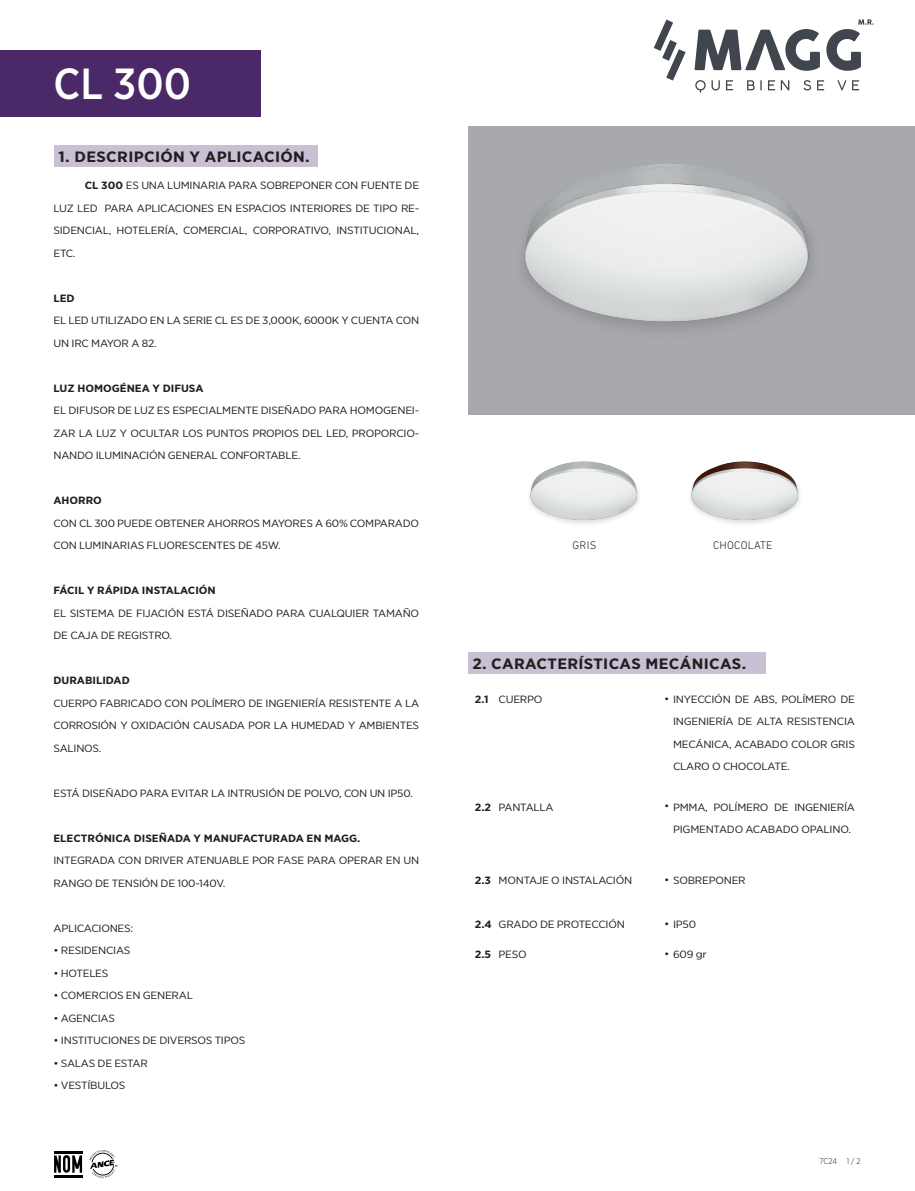
<style>
.page{position:relative;width:915px;height:1191px;background:#fff}
.page>*{position:absolute;margin:0;border:0;box-sizing:border-box;transform-origin:0 0}
.t1{font:500 43.5px "Gotham Narrow";color:#fff}
.t2{font:700 15px "Gotham Narrow";letter-spacing:.02em;color:#231f20;scale:1.14 1}
.t3{font:300 11.25px "DIN Next Rounded LT Pro";letter-spacing:.02em;color:#231f20}
.t4{font:10.5px/22.5px "Gotham Narrow";letter-spacing:-.02em;color:#231f20;scale:1.14 1}
.t5{font:700 10.5px "Gotham Narrow";color:#231f20;scale:1.14 1}
.t6{font:700 9px "Gotham Narrow";color:#231f20;scale:1.14 1}
.t7{font:300 8.25px "Gotham Narrow";color:#231f20}
.s1{font-weight:700}
</style>
<div class="page">
<div style="left:0;top:50px;width:261px;height:67px;background:#4b2968"></div>
<svg style="left:653px;top:20px;width:32px;height:61px"></svg>
<svg style="left:694px;top:29px;width:125px;height:42px"></svg>
<svg style="left:826px;top:19px;width:47px;height:52px"></svg>
<svg style="left:695px;top:80px;width:10px;height:12px"></svg>
<svg style="left:711px;top:80px;width:8px;height:10px"></svg>
<svg style="left:726px;top:80px;width:6px;height:10px"></svg>
<svg style="left:747px;top:80px;width:7px;height:10px"></svg>
<svg style="left:768px;top:80px;width:6px;height:10px"></svg>
<svg style="left:780px;top:80px;width:9px;height:10px"></svg>
<svg style="left:803px;top:80px;width:7px;height:10px"></svg>
<svg style="left:817px;top:80px;width:6px;height:10px"></svg>
<svg style="left:837px;top:80px;width:21px;height:10px"></svg>
<div style="left:468px;top:126px;width:446px;height:288px;background:#a8a9ad"></div>
<svg style="left:89px;top:1150px;width:29px;height:28px"></svg>
<hr style="left:54px;top:1150px;width:28px;height:3px;background:#000001">
<hr style="left:54px;top:1175px;width:28px;height:2px;background:#000001">
<svg style="left:54px;top:1155px;width:28px;height:17px"></svg>
<div style="left:54px;top:146px;width:264px;height:21px;background:#c9c1d3"></div>
<div style="left:468px;top:652px;width:297px;height:21px;background:#c9c1d3"></div>
<img style="left:529px;top:461px;width:110px;height:63px">
<img style="left:690px;top:461px;width:110px;height:63px">
<img style="left:523px;top:164px;width:289px;height:165px">
<h1 class="t1" style="left:54px;top:56px;width:139px">CL 300</h1>
<p class="t2" style="left:59px;top:147px;width:222px">1. DESCRIPCIÓN Y APLICACIÓN.</p>
<p class="t4" style="left:53px;top:174px;width:322px;text-align:justify;text-indent:31px"><span class="s1">CL 300</span> ES UNA LUMINARIA PARA SOBREPONER CON FUENTE DE LUZ LED PARA APLICACIONES EN ESPACIOS INTERIORES DE TIPO RE-SIDENCIAL, HOTELERÍA, COMERCIAL, CORPORATIVO, INSTITUCIONAL, ETC.</p>
<p class="t5" style="left:53px;top:291px;width:20px">LED</p>
<p class="t4" style="left:53px;top:309px;width:322px">EL LED UTILIZADO EN LA SERIE CL ES DE 3,000K, 6000K Y CUENTA CON<br>UN IRC MAYOR A 82.</p>
<p class="t5" style="left:53px;top:381px;width:133px">LUZ HOMOGÉNEA Y DIFUSA</p>
<p class="t4" style="left:53px;top:399px;width:322px;text-align:justify">EL DIFUSOR DE LUZ ES ESPECIALMENTE DISEÑADO PARA HOMOGENEI-ZAR LA LUZ Y OCULTAR LOS PUNTOS PROPIOS DEL LED, PROPORCIO-NANDO ILUMINACIÓN GENERAL CONFORTABLE.</p>
<p class="t5" style="left:53px;top:494px;width:44px">AHORRO</p>
<p class="t4" style="left:53px;top:511px;width:322px">CON CL 300 PUEDE OBTENER AHORROS MAYORES A 60% COMPARADO<br>CON LUMINARIAS FLUORESCENTES DE 45W.</p>
<p class="t5" style="left:53px;top:584px;width:144px">FÁCIL Y RÁPIDA INSTALACIÓN</p>
<p class="t4" style="left:53px;top:601px;width:322px">EL SISTEMA DE FIJACIÓN ESTÁ DISEÑADO PARA CUALQUIER TAMAÑO<br>DE CAJA DE REGISTRO.</p>
<p class="t5" style="left:53px;top:674px;width:68px">DURABILIDAD</p>
<p class="t4" style="left:53px;top:691px;width:322px;text-align:justify">CUERPO FABRICADO CON POLÍMERO DE INGENIERÍA RESISTENTE A LA CORROSIÓN Y OXIDACIÓN CAUSADA POR LA HUMEDAD Y AMBIENTES SALINOS.</p>
<p class="t4" style="left:53px;top:781px;width:317px">ESTÁ DISEÑADO PARA EVITAR LA INTRUSIÓN DE POLVO, CON UN IP50.</p>
<p class="t5" style="left:53px;top:831px;width:271px">ELECTRÓNICA DISEÑADA Y MANUFACTURADA EN MAGG.</p>
<p class="t4" style="left:53px;top:849px;width:322px">INTEGRADA CON DRIVER ATENUABLE POR FASE PARA OPERAR EN UN<br>RANGO DE TENSIÓN DE 100-140V.</p>
<p class="t4" style="left:53px;top:916px;width:71px">APLICACIONES:</p>
<p class="t4" style="left:53px;top:939px;width:69px">• RESIDENCIAS</p>
<p class="t4" style="left:53px;top:961px;width:50px">• HOTELES</p>
<p class="t4" style="left:53px;top:984px;width:124px">• COMERCIOS EN GENERAL</p>
<p class="t4" style="left:53px;top:1006px;width:55px">• AGENCIAS</p>
<p class="t4" style="left:53px;top:1029px;width:170px">• INSTITUCIONES DE DIVERSOS TIPOS</p>
<p class="t4" style="left:53px;top:1051px;width:84px">• SALAS DE ESTAR</p>
<p class="t4" style="left:53px;top:1074px;width:65px">• VESTÍBULOS</p>
<p class="t3" style="left:572px;top:539px;width:25px">GRIS</p>
<p class="t3" style="left:712px;top:539px;width:61px">CHOCOLATE</p>
<p class="t2" style="left:472px;top:654px;width:242px">2. CARACTERÍSTICAS MECÁNICAS.</p>
<p class="t5" style="left:474px;top:692px;width:13px">2.1</p>
<p class="t4" style="left:498px;top:687px;width:40px">CUERPO</p>
<p class="t6" style="left:664px;top:692px;width:6px">•</p>
<p class="t4" style="left:673px;top:687px;width:161px;text-align:justify">INYECCIÓN DE ABS, POLÍMERO DE INGENIERÍA DE ALTA RESISTENCIA MECÁNICA, ACABADO COLOR GRIS CLARO O CHOCOLATE.</p>
<p class="t5" style="left:474px;top:800px;width:16px">2.2</p>
<p class="t4" style="left:498px;top:795px;width:50px">PANTALLA</p>
<p class="t6" style="left:664px;top:800px;width:6px">•</p>
<p class="t4" style="left:673px;top:795px;width:161px">PMMA, POLÍMERO DE INGENIERÍA<br>PIGMENTADO ACABADO OPALINO.</p>
<p class="t5" style="left:474px;top:873px;width:16px">2.3</p>
<p class="t4" style="left:498px;top:869px;width:119px">MONTAJE O INSTALACIÓN</p>
<p class="t6" style="left:664px;top:874px;width:6px">•</p>
<p class="t4" style="left:673px;top:869px;width:65px">SOBREPONER</p>
<p class="t5" style="left:474px;top:918px;width:16px">2.4</p>
<p class="t4" style="left:498px;top:913px;width:112px">GRADO DE PROTECCIÓN</p>
<p class="t6" style="left:664px;top:918px;width:6px">•</p>
<p class="t4" style="left:673px;top:913px;width:22px">IP50</p>
<p class="t5" style="left:474px;top:947px;width:16px">2.5</p>
<p class="t4" style="left:498px;top:943px;width:26px">PESO</p>
<p class="t6" style="left:664px;top:948px;width:6px">•</p>
<p class="t4" style="left:673px;top:943px;width:31px">609 gr</p>
<p class="t7" style="left:819px;top:1155px;width:43px">7C24 1 / 2</p>
</div>
